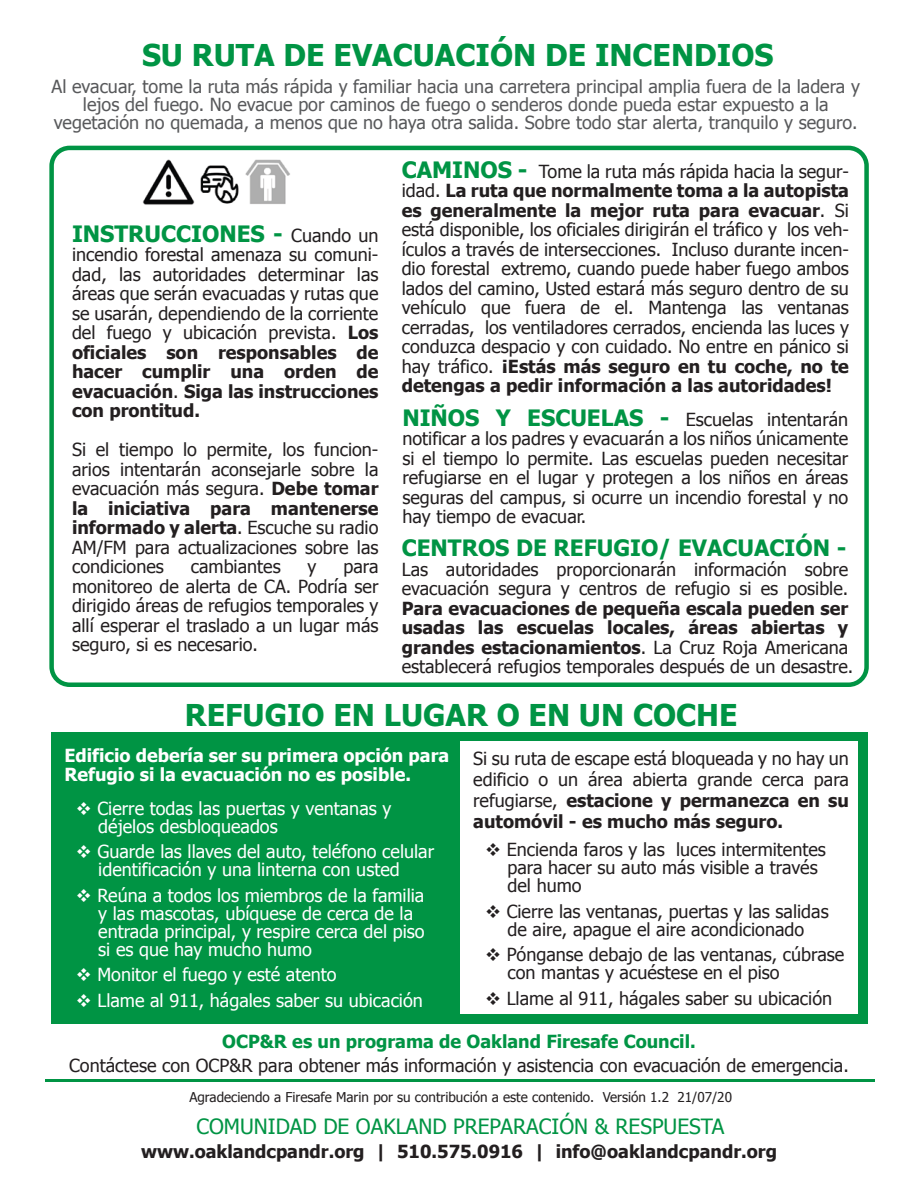
<style>
.page{position:relative;width:918px;height:1188px;background:#fff}
.page>*{position:absolute;margin:0;border:0;box-sizing:border-box;transform-origin:0 0}
.t1{font:700 30px "Tahoma";color:#009444}
.t2{font:700 22.5px "Tahoma";color:#009444}
.t3{font:21px "Tahoma";color:#009444}
.t4{font:18px/19.5px "Tahoma";color:#231f20;text-align:justify}
.t5{font:18px/18px "Tahoma";color:#fff}
.t6{font:18px/18px "Tahoma";color:#58595b;text-align:center}
.t7{font:700 18px/19.5px "Tahoma";color:#231f20}
.t8{font:700 18px/19.5px "Tahoma";color:#fff}
.t9{font:700 18px "Tahoma";color:#009444}
.t10{font:13.5px "Tahoma";color:#231f20}
.s1{font-weight:700;font-size:22.5px;color:#009444}
.s2{font-weight:700}
.s3{font-weight:400}
.s4{font-weight:400;font-size:18px;color:#231f20}
</style>
<div class="page">
<div style="left:51px;top:732px;width:816px;height:292px;background:#009444"></div>
<div style="left:460px;top:741px;width:398px;height:272px;background:#fff"></div>
<img style="left:142px;top:159px;width:53px;height:46px">
<img style="left:245px;top:159px;width:45px;height:45px">
<img style="left:200px;top:165px;width:39px;height:39px">
<hr style="left:46px;top:1080px;width:829px;height:2px;background:#009444">
<div style="left:49px;top:146px;width:820px;height:541px;border:4px solid #009444;border-radius:18px"></div>
<h1 class="t1" style="left:142px;top:34px;width:633px">SU RUTA DE EVACUACIÓN DE INCENDIOS</h1>
<p class="t6" style="left:52px;top:76px;width:810px">Al evacuar, tome la ruta más rápida y familiar hacia una carretera principal amplia fuera de la ladera y lejos del fuego. No evacue por caminos de fuego o senderos donde pueda estar expuesto a la vegetación no quemada, a menos que no haya otra salida. Sobre todo star alerta, tranquilo y seguro.</p>
<p class="t4" style="left:402px;top:160px;width:449px"><span class="s1">CAMINOS -</span> Tome la ruta más rápida hacia la segur&shy;idad. <span class="s2">La ruta que normalmente toma a la autopista es generalmente la mejor ruta para evacuar</span>. Si está disponible, los oficiales dirigirán el tráfico y los veh&shy;ículos a través de intersecciones. Incluso durante incen&shy;dio forestal extremo, cuando puede haber fuego ambos lados del camino, Usted estará más seguro dentro de su vehículo que fuera de el. Mantenga las ventanas cerradas, los ventiladores cerrados, encienda las luces y conduzca despacio y con cuidado. No entre en pánico si hay tráfico. <span class="s2">¡Estás más seguro en tu coche, no te detengas a pedir información a las autoridades!</span></p>
<p class="t4" style="left:402px;top:409px;width:447px"><span class="s1">NIÑOS Y ESCUELAS -</span> Escuelas intentarán notificar a los padres y evacuarán a los niños únicamente si el tiempo lo permite. Las escuelas pueden necesitar refugiarse en el lugar y protegen a los niños en áreas seguras del campus, si ocurre un incendio forestal y no hay tiempo de evacuar.</p>
<p class="t2" style="left:402px;top:532px;width:446px">CENTROS DE REFUGIO/ EVACUACIÓN -</p>
<p class="t4" style="left:402px;top:559px;width:448px">Las autoridades proporcionarán información sobre evacuación segura y centros de refugio si es posible.</p>
<p class="t7" style="left:402px;top:597px;width:453px">Para evacuaciones de pequeña escala pueden ser usadas las escuelas locales, áreas abiertas y grandes estacionamientos<span class="s3">. La Cruz Roja Americana establecerá refugios temporales después de un desastre.</span></p>
<h1 class="t1" style="left:185px;top:694px;width:554px">REFUGIO EN LUGAR O EN UN COCHE</h1>
<p class="t2" style="left:72px;top:218px;width:308px">INSTRUCCIONES - <span class="s4">Cuando un</span></p>
<p class="t4" style="left:72px;top:244px;width:308px">incendio forestal amenaza su comuni&shy;dad, las autoridades determinar las áreas que serán evacuadas y rutas que se usarán, dependiendo de la corriente del fuego y ubicación prevista. <span class="s2">Los oficiales son responsables de hacer cumplir una orden de evacuación</span>. <span class="s2">Siga las instrucciones con prontitud.</span></p>
<p class="t4" style="left:72px;top:439px;width:308px">Si el tiempo lo permite, los funcion&shy;arios intentarán aconsejarle sobre la evacuación más segura. <span class="s2">Debe tomar la iniciativa para mantenerse informado y alerta</span>. Escuche su radio AM/FM para actualizaciones sobre las condiciones</p>
<p class="t4" style="left:191px;top:556px;width:91px">cambiantes</p>
<p class="t4" style="left:308px;top:556px;width:10px">y</p>
<p class="t4" style="left:72px;top:556px;width:308px;text-indent:271px">para monitoreo de alerta de CA. Podría ser dirigido áreas de refugios temporales y allí esperar el traslado a un lugar más seguro, si es necesario.</p>
<p class="t8" style="left:64px;top:744px;width:386px">Edificio debería ser su primera opción para<br>Refugio si la evacuación no es posible.</p>
<p class="t4" style="left:473px;top:747px;width:377px;line-height:21px">Si su ruta de escape está bloqueada y no hay un edificio o un área abierta grande cerca para refugiarse, <span class="s2">estacione y permanezca en su automóvil - es mucho más seguro.</span></p>
<p class="t4" style="left:508px;top:840px;width:320px;line-height:18px;text-align:left;text-indent:-23px">❖ Encienda faros y las luces intermitentes para hacer su auto más visible a través del humo</p>
<p class="t4" style="left:485px;top:901px;width:345px;line-height:18px;text-align:center">❖ Cierre las ventanas, puertas y las salidas de aire, apague el aire acondicionado</p>
<p class="t4" style="left:508px;top:945px;width:338px;line-height:18px;text-indent:-23px">❖ Pónganse debajo de las ventanas, cúbrase con mantas y acuéstese en el piso</p>
<p class="t4" style="left:485px;top:988px;width:349px">❖ Llame al 911, hágales saber su ubicación</p>
<p class="t5" style="left:98px;top:798px;width:295px;text-indent:-23px">❖ Cierre todas las puertas y ventanas y déjelos desbloqueados</p>
<p class="t5" style="left:98px;top:842px;width:337px;text-indent:-23px">❖ Guarde las llaves del auto, teléfono celular identificación y una linterna con usted</p>
<p class="t5" style="left:98px;top:885px;width:328px;text-indent:-23px">❖ Reúna a todos los miembros de la familia y las mascotas, ubíquese de cerca de la entrada principal, y respire cerca del piso si es que hay mucho humo</p>
<p class="t5" style="left:76px;top:965px;width:263px">❖ Monitor el fuego y esté atento</p>
<p class="t5" style="left:76px;top:990px;width:349px">❖ Llame al 911, hágales saber su ubicación</p>
<p class="t9" style="left:222px;top:1029px;width:475px">OCP&amp;R es un programa de Oakland Firesafe Council.</p>
<p class="t4" style="left:69px;top:1055px;width:781px">Contáctese con OCP&amp;R para obtener más información y asistencia con evacuación de emergencia.</p>
<p class="t10" style="left:189px;top:1088px;width:544px">Agradeciendo a Firesafe Marin por su contribución a este contenido. Versión 1.2 21/07/20</p>
<p class="t7" style="left:141px;top:1140px;width:638px">www.oaklandcpandr.org | 510.575.0916 | info@oaklandcpandr.org</p>
<p class="t3" style="left:196px;top:1112px;width:530px">COMUNIDAD DE OAKLAND PREPARACIÓN &amp; RESPUESTA</p>
</div>
